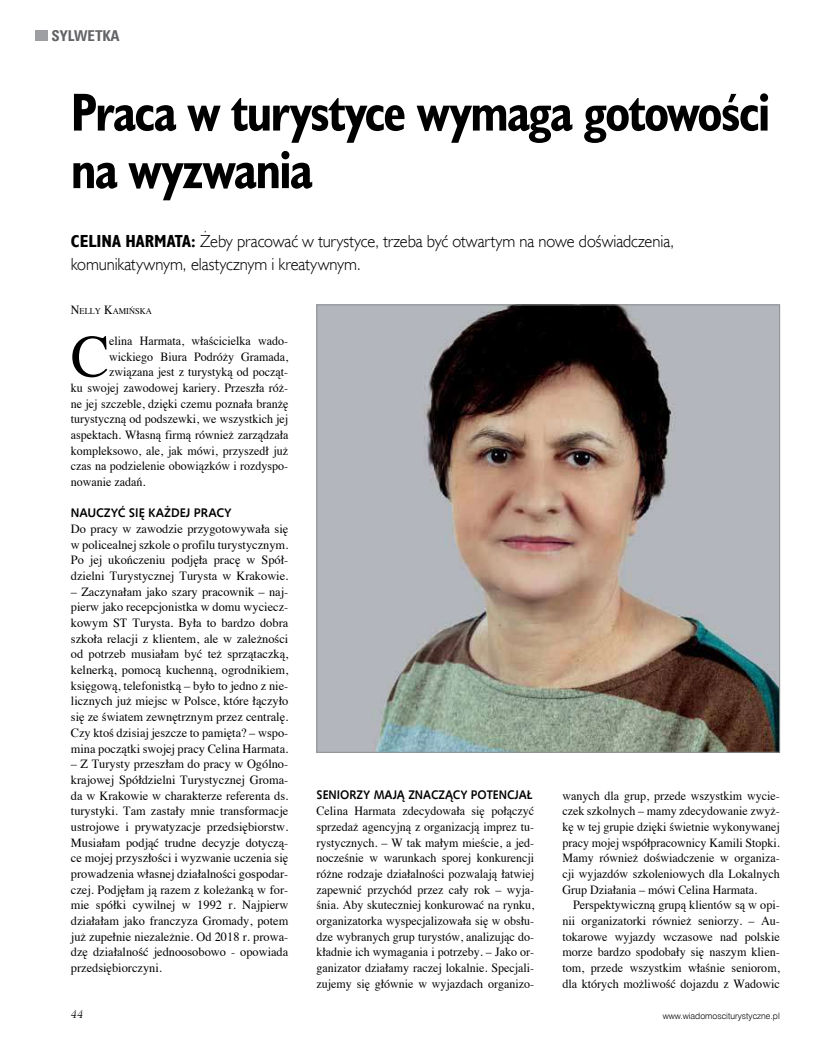
<style>
.page{position:relative;width:833px;height:1053px;background:#fff}
.page>*{position:absolute;margin:0;border:0;box-sizing:border-box;transform-origin:0 0}
.t1{font:59.88px "Times";color:#000;scale:.96 1}
.t2{font:700 53.75px/57.5px "Humanst 521 Cn EU";color:#000;scale:.95 1}
.t3{font:17.5px/22.5px "Humanst 521 Lt EU";letter-spacing:-.005em;color:#000;scale:.95 1}
.t4{font:700 15px "Zurich Cn EU";color:#636466}
.t5{font:12.5px/15.6px "Times";color:#000;text-align:justify}
.t6{font:12.5px/15.6px "Times";color:#000;text-align:justify;scale:.96 1}
.t7{font:700 12.5px "Humanst 531 EU";color:#000;scale:.91 1}
.t8{font:700 12.5px "Humanst 531 EU";color:#000;scale:.95 1}
.t9{font:italic 11.25px "Century 751 EU";color:#000}
.t10{font:8.75px "Swis 721 Lt EU";color:#000}
.t11{font:8.75px "Times";color:#000;scale:.96 1}
.s1{font-family:"Humanst 521 Cn EU";font-weight:700}
.s2{font-size:12.5px}
</style>
<div class="page">
<div style="left:35px;top:30px;width:13px;height:11px;background:#9d9fa2"></div>
<img style="left:319px;top:307px;width:459px;height:443px">
<p class="t4" style="left:52px;top:26px;width:70px">SYLWETKA</p>
<h2 class="t2" style="left:71px;top:85px;width:737px">Praca w turystyce wymaga gotowości na wyzwania</h2>
<h3 class="t3" style="left:71px;top:230px;width:637px"><span class="s1">Celina Harmata:</span> Żeby pracować w turystyce, trzeba być otwartym na nowe doświadczenia, komunikatywnym, elastycznym i kreatywnym.</h3>
<p class="t11" style="left:71px;top:302px;width:86px"><span class="s2">N</span>ELLY <span class="s2">K</span>AMIŃSKA</p>
<h1 class="t1" style="left:71px;top:300px;width:41px">C</h1>
<p class="t6" style="left:109px;top:332px;width:188px">elina Harmata, właścicielka wado-</p>
<p class="t6" style="left:109px;top:347px;width:188px">wickiego Biura Podróży Gramada,</p>
<p class="t6" style="left:109px;top:363px;width:188px">związana jest z turystyką od począt-</p>
<p class="t6" style="left:71px;top:379px;width:228px">ku swojej zawodowej kariery. Przeszła róż-</p>
<p class="t6" style="left:71px;top:394px;width:228px">ne jej szczeble, dzięki czemu poznała branżę</p>
<p class="t6" style="left:71px;top:410px;width:228px">turystyczną od podszewki, we wszystkich jej</p>
<p class="t6" style="left:71px;top:426px;width:228px">aspektach. Własną firmą również zarządzała</p>
<p class="t6" style="left:71px;top:441px;width:228px">kompleksowo, ale, jak mówi, przyszedł już</p>
<p class="t6" style="left:71px;top:457px;width:228px">czas na podzielenie obowiązków i rozdyspo-</p>
<p class="t6" style="left:71px;top:473px;width:79px">nowanie zadań.</p>
<p class="t8" style="left:71px;top:505px;width:171px">NAUCZYĆ SIĘ KAŻDEJ PRACY</p>
<p class="t5" style="left:71px;top:520px;width:219px">Do pracy w zawodzie przygotowywała się w policealnej szkole o profilu turystycznym.<br>Po jej ukończeniu podjęła pracę w Spół&shy;dzielni Turystycznej Turysta w Krakowie.</p>
<p class="t5" style="left:71px;top:582px;width:219px">– Zaczynałam jako szary pracownik – naj&shy;pierw jako recepcjonistka w domu wyciecz&shy;kowym ST Turysta. Była to bardzo dobra szkoła relacji z klientem, ale w zależności od potrzeb musiałam być też sprzątaczką, kelnerką, pomocą kuchenną, ogrodnikiem, księgową, telefonistką – było to jedno z nie&shy;licznych już miejsc w Polsce, które łączyło się ze światem zewnętrznym przez centralę.<br>Czy ktoś dzisiaj jeszcze to pamięta? – wspo&shy;mina początki swojej pracy Celina Harmata.</p>
<p class="t5" style="left:71px;top:755px;width:219px">– Z Turysty przeszłam do pracy w Ogólno&shy;krajowej Spółdzielni Turystycznej Groma&shy;da w Krakowie w charakterze referenta ds. turystyki. Tam zastały mnie transformacje ustrojowe i prywatyzacje przedsiębiorstw.<br>Musiałam podjąć trudne decyzje dotyczą&shy;ce mojej przyszłości i wyzwanie uczenia się prowadzenia własnej działalności gospodar&shy;czej. Podjęłam ją razem z koleżanką w for&shy;mie spółki cywilnej w 1992 r. Najpierw działałam jako franczyza Gromady, potem już zupełnie niezależnie. Od 2018 r. prowa&shy;dzę działalność jednoosobowo - opowiada przedsiębiorczyni.</p>
<p class="t7" style="left:317px;top:787px;width:239px">SENIORZY MAJĄ ZNACZĄCY POTENCJAŁ</p>
<p class="t6" style="left:317px;top:802px;width:228px">Celina Harmata zdecydowała się połączyć sprzedaż agencyjną z organizacją imprez tu&shy;rystycznych. – W tak małym mieście, a jed&shy;nocześnie w warunkach sporej konkurencji różne rodzaje działalności pozwalają łatwiej zapewnić przychód przez cały rok – wyja&shy;śnia. Aby skuteczniej konkurować na rynku, organizatorka wyspecjalizowała się w obsłu&shy;dze wybranych grup turystów, analizując do&shy;kładnie ich wymagania i potrzeby. – Jako or&shy;ganizator działamy raczej lokalnie. Specjali&shy;zujemy się głównie w wyjazdach organizo-</p>
<p class="t6" style="left:562px;top:786px;width:228px">wanych dla grup, przede wszystkim wycie&shy;czek szkolnych – mamy zdecydowanie zwyż&shy;kę w tej grupie dzięki świetnie wykonywanej pracy mojej współpracownicy Kamili Stopki.<br>Mamy również doświadczenie w organiza&shy;cji wyjazdów szkoleniowych dla Lokalnych Grup Działania – mówi Celina Harmata.</p>
<p class="t5" style="left:562px;top:896px;width:219px;text-indent:11px">Perspektywiczną grupą klientów są w opi&shy;nii organizatorki również seniorzy. – Au&shy;tokarowe wyjazdy wczasowe nad polskie morze bardzo spodobały się naszym klien&shy;tom, przede wszystkim właśnie seniorom, dla których możliwość dojazdu z Wadowic</p>
<p class="t9" style="left:71px;top:1007px;width:14px">44</p>
<p class="t10" style="left:663px;top:1010px;width:118px">www.wiadomosciturystyczne.pl</p>
</div>
